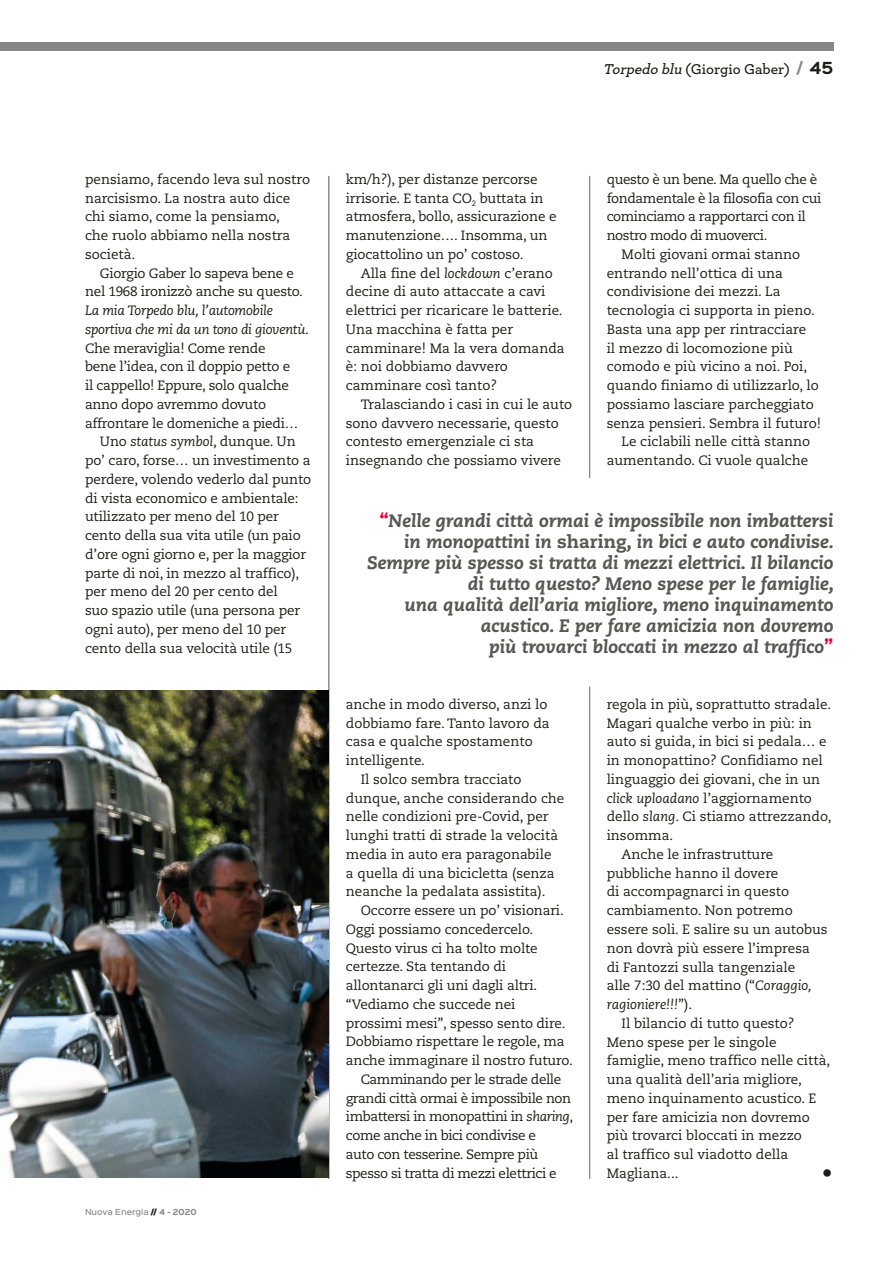
<style>
.page{position:relative;width:893px;height:1263px;background:#fff}
.page>*{position:absolute;margin:0;border:0;box-sizing:border-box;transform-origin:0 0}
.t1{font:italic 800 18px/21px "Caecilia LT Std";color:#575756;text-align:right}
.t2{font:600 15px "Archer";color:#1d1d1b}
.t3{font:13.5px/18.8px "Caecilia LT Std";color:#1d1d1b}
.t4{font:13.5px "Caecilia LT Std";letter-spacing:-.03em;color:#1d1d1b}
.t5{font:13.5px/18.8px "Caecilia LT Std";letter-spacing:-.02em;color:#1d1d1b;text-align:center}
.t6{font:italic 13.5px "Caecilia LT Std";letter-spacing:-.02em;color:#1d1d1b}
.t7{font:italic 13.5px "Caecilia LT Std";color:#1d1d1b}
.t8{font:500 7.5px "Sinkin Sans 500";color:#878787}
.s1{font-style:italic}
.s2{font-family:"Sinkin Sans 700";font-weight:700;color:#878787}
.s3{font-family:"Sinkin Sans 700";font-weight:700}
.s4{font-style:normal}
.s5{font-family:"Sinkin Sans 900 X Black";font-weight:400;color:#1d1d1b}
.s6{font-family:"Sinkin Sans 900 X Black";font-weight:400;font-style:normal;color:#e50046}
</style>
<div class="page">
<hr style="left:329px;top:176px;width:1px;height:1003px;background:#878787">
<hr style="left:589px;top:176px;width:1px;height:302px;background:#878787">
<hr style="left:589px;top:687px;width:1px;height:492px;background:#878787">
<img style="left:0;top:690px;width:329px;height:488px">
<div style="left:0;top:43px;width:833px;height:8px;background:#878787"></div>
<p class="t2" style="left:603px;top:58px;width:232px"><span class="s1">Torpedo blu</span> (Giorgio Gaber) <span class="s2">/</span> <span class="s3">45</span></p>
<p class="t3" style="left:85px;top:170px;width:227px">pensiamo, facendo leva sul nostro narcisismo. La nostra auto dice chi siamo, come la pensiamo,<br>che ruolo abbiamo nella nostra società.</p>
<p class="t5" style="left:85px;top:264px;width:219px">Giorgio Gaber lo sapeva bene e<br>nel 1968 ironizzò anche su questo.</p>
<p class="t6" style="left:85px;top:303px;width:189px">La mia Torpedo blu, l’automobile</p>
<p class="t6" style="left:85px;top:321px;width:225px">sportiva che mi da un tono di gioventù<span class="s4">.</span></p>
<p class="t5" style="left:85px;top:339px;width:182px">Che meraviglia! Come rende</p>
<p class="t5" style="left:85px;top:357px;width:207px">bene l’idea, con il doppio petto e</p>
<p class="t5" style="left:85px;top:376px;width:206px">il cappello! Eppure, solo qualche</p>
<p class="t5" style="left:85px;top:395px;width:183px">anno dopo avremmo dovuto</p>
<p class="t5" style="left:85px;top:414px;width:215px">affrontare le domeniche a piedi…</p>
<p class="t3" style="left:100px;top:432px;width:197px">Uno <span class="s1">status symbol</span>, dunque. Un</p>
<p class="t3" style="left:85px;top:451px;width:227px">po’ caro, forse… un investimento a</p>
<p class="t3" style="left:85px;top:470px;width:228px">perdere, volendo vederlo dal punto</p>
<p class="t3" style="left:85px;top:489px;width:215px">di vista economico e ambientale:</p>
<p class="t3" style="left:85px;top:507px;width:195px">utilizzato per meno del 10 per</p>
<p class="t3" style="left:85px;top:526px;width:217px">cento della sua vita utile (un paio</p>
<p class="t3" style="left:85px;top:545px;width:223px">d’ore ogni giorno e, per la maggior</p>
<p class="t3" style="left:85px;top:564px;width:216px">parte di noi, in mezzo al traffico),</p>
<p class="t3" style="left:85px;top:582px;width:194px">per meno del 20 per cento del</p>
<p class="t3" style="left:85px;top:601px;width:217px">suo spazio utile (una persona per</p>
<p class="t3" style="left:85px;top:620px;width:203px">ogni auto), per meno del 10 per</p>
<p class="t3" style="left:85px;top:639px;width:209px">cento della sua velocità utile (15</p>
<p class="t8" style="left:85px;top:1206px;width:113px">Nuova Energia <span class="s5">//</span> <span class="s3">4 - 2020</span></p>
<p class="t3" style="left:346px;top:170px;width:212px">km/h?), per distanze percorse irrisorie. E tanta CO<sub>2</sub> buttata in atmosfera, bollo, assicurazione e manutenzione…. Insomma, un giocattolino un po’ costoso.</p>
<p class="t3" style="left:346px;top:264px;width:220px;text-indent:15px">Alla fine del <span class="s1">lockdown</span> c’erano decine di auto attaccate a cavi elettrici per ricaricare le batterie.<br>Una macchina è fatta per camminare! Ma la vera domanda è: noi dobbiamo davvero camminare così tanto?</p>
<p class="t3" style="left:346px;top:395px;width:228px;text-indent:15px">Tralasciando i casi in cui le auto sono davvero necessarie, questo contesto emergenziale ci sta insegnando che possiamo vivere</p>
<p class="t4" style="left:607px;top:171px;width:212px">questo è un bene. Ma quello che è</p>
<p class="t4" style="left:607px;top:190px;width:216px">fondamentale è la filosofia con cui</p>
<p class="t4" style="left:607px;top:209px;width:201px">cominciamo a rapportarci con il</p>
<p class="t4" style="left:607px;top:228px;width:162px">nostro modo di muoverci.</p>
<p class="t3" style="left:621px;top:245px;width:180px">Molti giovani ormai stanno</p>
<p class="t3" style="left:607px;top:264px;width:178px">entrando nell’ottica di una</p>
<p class="t3" style="left:607px;top:283px;width:175px">condivisione dei mezzi. La</p>
<p class="t3" style="left:607px;top:301px;width:210px">tecnologia ci supporta in pieno.</p>
<p class="t3" style="left:607px;top:320px;width:201px">Basta una app per rintracciare</p>
<p class="t3" style="left:607px;top:339px;width:188px">il mezzo di locomozione più</p>
<p class="t3" style="left:607px;top:358px;width:202px">comodo e più vicino a noi. Poi,</p>
<p class="t3" style="left:607px;top:376px;width:214px">quando finiamo di utilizzarlo, lo</p>
<p class="t3" style="left:607px;top:395px;width:209px">possiamo lasciare parcheggiato</p>
<p class="t3" style="left:607px;top:414px;width:216px">senza pensieri. Sembra il futuro!</p>
<p class="t3" style="left:621px;top:433px;width:190px">Le ciclabili nelle città stanno</p>
<p class="t3" style="left:607px;top:451px;width:203px">aumentando. Ci vuole qualche</p>
<p class="t1" style="left:367px;top:510px;width:469px"><span class="s6">“</span>Nelle grandi città ormai è impossibile non imbattersi in monopattini in <span class="s4">sharing</span>, in bici e auto condivise.<br>Sempre più spesso si tratta di mezzi elettrici. Il bilancio di tutto questo? Meno spese per le famiglie,<br>una qualità dell’aria migliore, meno inquinamento acustico. E per fare amicizia non dovremo<br>più trovarci bloccati in mezzo al traffico<span class="s6">”</span></p>
<p class="t3" style="left:346px;top:695px;width:203px">anche in modo diverso, anzi lo</p>
<p class="t3" style="left:346px;top:714px;width:205px">dobbiamo fare. Tanto lavoro da</p>
<p class="t3" style="left:346px;top:732px;width:188px">casa e qualche spostamento</p>
<p class="t3" style="left:346px;top:751px;width:81px">intelligente.</p>
<p class="t3" style="left:361px;top:770px;width:162px">Il solco sembra tracciato</p>
<p class="t3" style="left:346px;top:789px;width:220px">dunque, anche considerando che</p>
<p class="t3" style="left:346px;top:807px;width:204px">nelle condizioni pre-Covid, per</p>
<p class="t3" style="left:346px;top:826px;width:214px">lunghi tratti di strade la velocità</p>
<p class="t3" style="left:346px;top:845px;width:207px">media in auto era paragonabile</p>
<p class="t3" style="left:346px;top:864px;width:210px">a quella di una bicicletta (senza</p>
<p class="t3" style="left:346px;top:883px;width:201px">neanche la pedalata assistita).</p>
<p class="t3" style="left:361px;top:901px;width:205px">Occorre essere un po’ visionari.</p>
<p class="t3" style="left:346px;top:920px;width:189px">Oggi possiamo concedercelo.</p>
<p class="t3" style="left:346px;top:939px;width:193px">Questo virus ci ha tolto molte</p>
<p class="t3" style="left:346px;top:958px;width:162px">certezze. Sta tentando di</p>
<p class="t3" style="left:346px;top:976px;width:193px">allontanarci gli uni dagli altri.</p>
<p class="t3" style="left:346px;top:995px;width:171px">“Vediamo che succede nei</p>
<p class="t3" style="left:346px;top:1014px;width:221px">prossimi mesi”, spesso sento dire.</p>
<p class="t3" style="left:346px;top:1033px;width:220px">Dobbiamo rispettare le regole, ma</p>
<p class="t3" style="left:346px;top:1051px;width:229px">anche immaginare il nostro futuro.</p>
<p class="t4" style="left:361px;top:1071px;width:202px">Camminando per le strade delle</p>
<p class="t4" style="left:346px;top:1090px;width:227px">grandi città ormai è impossibile non</p>
<p class="t4" style="left:346px;top:1109px;width:229px">imbattersi in monopattini in <span class="s1">sharing</span>,</p>
<p class="t4" style="left:346px;top:1128px;width:192px">come anche in bici condivise e</p>
<p class="t4" style="left:346px;top:1146px;width:194px">auto con tesserine. Sempre più</p>
<p class="t4" style="left:346px;top:1165px;width:212px">spesso si tratta di mezzi elettrici e</p>
<p class="t3" style="left:607px;top:695px;width:226px">regola in più, soprattutto stradale.</p>
<p class="t3" style="left:607px;top:714px;width:207px">Magari qualche verbo in più: in</p>
<p class="t3" style="left:607px;top:733px;width:222px">auto si guida, in bici si pedala… e</p>
<p class="t3" style="left:607px;top:751px;width:218px">in monopattino? Confidiamo nel</p>
<p class="t3" style="left:607px;top:770px;width:215px">linguaggio dei giovani, che in un</p>
<p class="t3" style="left:607px;top:789px;width:207px"><span class="s1">click uploadano</span> l’aggiornamento</p>
<p class="t3" style="left:607px;top:808px;width:226px">dello <span class="s1">slang</span>. Ci stiamo attrezzando,</p>
<p class="t3" style="left:607px;top:826px;width:68px">insomma.</p>
<p class="t3" style="left:621px;top:845px;width:153px">Anche le infrastrutture</p>
<p class="t3" style="left:607px;top:864px;width:173px">pubbliche hanno il dovere</p>
<p class="t3" style="left:607px;top:883px;width:184px">di accompagnarci in questo</p>
<p class="t3" style="left:607px;top:901px;width:188px">cambiamento. Non potremo</p>
<p class="t3" style="left:607px;top:920px;width:222px">essere soli. E salire su un autobus</p>
<p class="t3" style="left:607px;top:939px;width:205px">non dovrà più essere l’impresa</p>
<p class="t3" style="left:607px;top:958px;width:190px">di Fantozzi sulla tangenziale</p>
<p class="t3" style="left:607px;top:976px;width:207px">alle 7:30 del mattino (“<span class="s1">Coraggio,</span></p>
<p class="t7" style="left:607px;top:997px;width:87px">ragioniere!!!<span class="s4">”).</span></p>
<p class="t3" style="left:621px;top:1014px;width:175px">Il bilancio di tutto questo?</p>
<p class="t3" style="left:607px;top:1033px;width:171px">Meno spese per le singole</p>
<p class="t3" style="left:607px;top:1051px;width:225px">famiglie, meno traffico nelle città,</p>
<p class="t3" style="left:607px;top:1070px;width:197px">una qualità dell’aria migliore,</p>
<p class="t3" style="left:607px;top:1089px;width:211px">meno inquinamento acustico. E</p>
<p class="t3" style="left:607px;top:1108px;width:205px">per fare amicizia non dovremo</p>
<p class="t3" style="left:607px;top:1126px;width:197px">più trovarci bloccati in mezzo</p>
<p class="t3" style="left:607px;top:1145px;width:183px">al traffico sul viadotto della</p>
<p class="t3" style="left:607px;top:1164px;width:73px">Magliana...</p>
</div>
